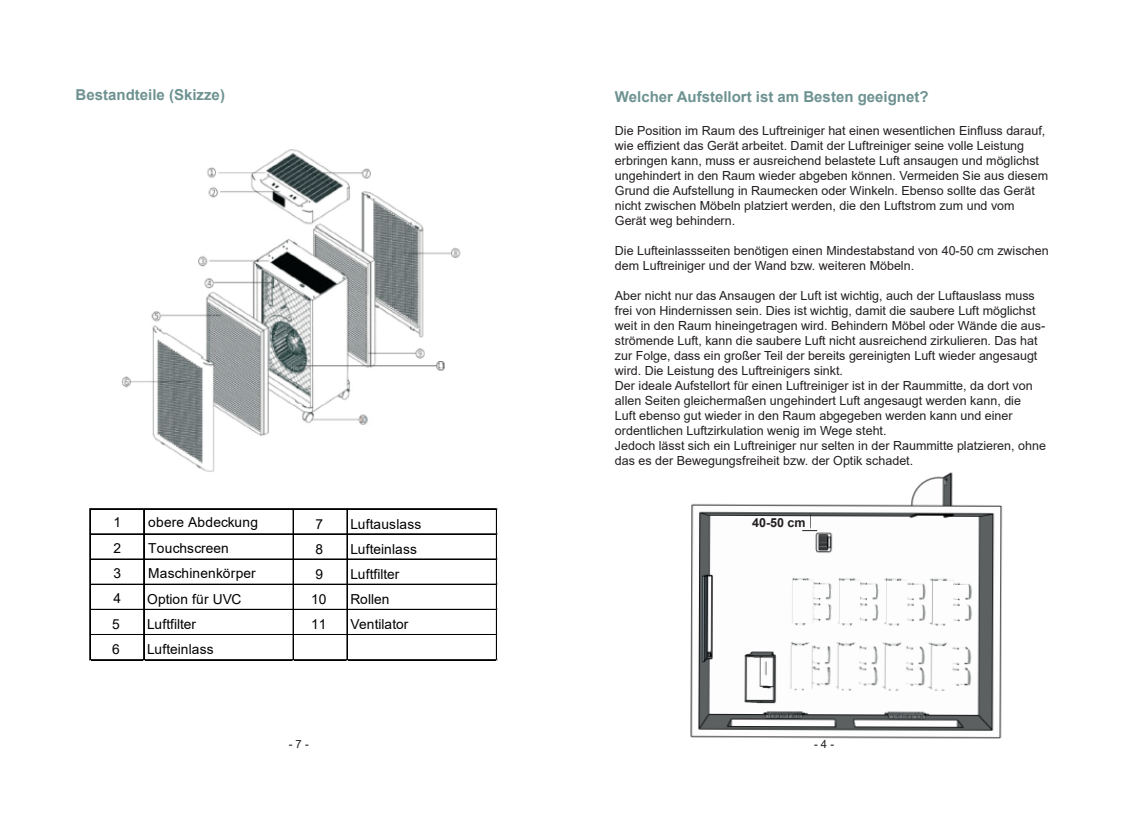
<style>
.page{position:relative;width:1124px;height:815px;background:#fff}
.page>*{position:absolute;margin:0;border:0;box-sizing:border-box;transform-origin:0 0}
.t1{font:700 15px "Arial";color:#6d9291}
.t2{font:700 15px "Arial";color:#6e9291}
.t3{font:13.75px "Arial";letter-spacing:.01em;color:#000001}
.t4{font:12.5px/15px "Arial";color:#231f20}
.t5{font:700 12.5px "Arial";color:#231f20}
.t6{font:11.25px "Arial";color:#231f20}
</style>
<div class="page">
<img style="left:309px;top:472px;width:694px;height:267px">
<svg style="left:802px;top:513px;width:15px;height:18px"></svg>
<img style="left:121px;top:149px;width:347px;height:330px">
<hr style="left:91px;top:509px;width:406px;height:1px;background:#000001">
<hr style="left:91px;top:534px;width:406px;height:1px;background:#000001">
<hr style="left:91px;top:559px;width:406px;height:1px;background:#000001">
<hr style="left:91px;top:584px;width:406px;height:1px;background:#000001">
<hr style="left:91px;top:609px;width:406px;height:1px;background:#000001">
<hr style="left:91px;top:634px;width:406px;height:1px;background:#000001">
<hr style="left:90px;top:509px;width:1px;height:151px;background:#000001">
<hr style="left:143px;top:509px;width:1px;height:151px;background:#000001">
<hr style="left:144px;top:509px;width:1px;height:151px;background:#000001">
<hr style="left:293px;top:509px;width:1px;height:151px;background:#000001">
<hr style="left:346px;top:509px;width:1px;height:151px;background:#000001">
<hr style="left:347px;top:509px;width:1px;height:151px;background:#000001">
<hr style="left:91px;top:659px;width:406px;height:1px;background:#000001">
<hr style="left:91px;top:660px;width:406px;height:1px;background:#000001">
<hr style="left:496px;top:509px;width:1px;height:151px;background:#000001">
<p class="t2" style="left:76px;top:84px;width:151px">Bestandteile (Skizze)</p>
<p class="t3" style="left:113px;top:513px;width:9px">1</p>
<p class="t3" style="left:148px;top:513px;width:111px">obere Abdeckung</p>
<p class="t3" style="left:315px;top:514px;width:9px">7</p>
<p class="t3" style="left:350px;top:514px;width:72px">Luftauslass</p>
<p class="t3" style="left:113px;top:538px;width:9px">2</p>
<p class="t3" style="left:148px;top:538px;width:82px">Touchscreen</p>
<p class="t3" style="left:315px;top:539px;width:9px">8</p>
<p class="t3" style="left:350px;top:539px;width:68px">Lufteinlass</p>
<p class="t3" style="left:113px;top:563px;width:9px">3</p>
<p class="t3" style="left:148px;top:563px;width:109px">Maschinenkörper</p>
<p class="t3" style="left:315px;top:565px;width:9px">9</p>
<p class="t3" style="left:350px;top:565px;width:50px">Luftfilter</p>
<p class="t3" style="left:113px;top:589px;width:9px">4</p>
<p class="t3" style="left:147px;top:590px;width:96px">Option für UVC</p>
<p class="t3" style="left:311px;top:590px;width:17px">10</p>
<p class="t3" style="left:350px;top:590px;width:41px">Rollen</p>
<p class="t3" style="left:112px;top:615px;width:9px">5</p>
<p class="t3" style="left:147px;top:615px;width:50px">Luftfilter</p>
<p class="t3" style="left:311px;top:615px;width:17px">11</p>
<p class="t3" style="left:350px;top:615px;width:60px">Ventilator</p>
<p class="t3" style="left:112px;top:640px;width:9px">6</p>
<p class="t3" style="left:147px;top:640px;width:68px">Lufteinlass</p>
<p class="t1" style="left:615px;top:87px;width:315px">Welcher Aufstellort ist am Besten geeignet?</p>
<p class="t4" style="left:615px;top:123px;width:434px">Die Position im Raum des Luftreiniger hat einen wesentlichen Einfluss darauf, wie effizient das Gerät arbeitet. Damit der Luftreiniger seine volle Leistung erbringen kann, muss er ausreichend belastete Luft ansaugen und möglichst ungehindert in den Raum wieder abgeben können. Vermeiden Sie aus diesem Grund die Aufstellung in Raumecken oder Winkeln. Ebenso sollte das Gerät nicht zwischen Möbeln platziert werden, die den Luftstrom zum und vom Gerät weg behindern.</p>
<p class="t4" style="left:615px;top:243px;width:435px">Die Lufteinlassseiten benötigen einen Mindestabstand von 40-50 cm zwischen dem Luftreiniger und der Wand bzw. weiteren Möbeln.</p>
<p class="t4" style="left:615px;top:288px;width:432px">Aber nicht nur das Ansaugen der Luft ist wichtig, auch der Luftauslass muss frei von Hindernissen sein. Dies ist wichtig, damit die saubere Luft möglichst weit in den Raum hineingetragen wird. Behindern Möbel oder Wände die aus&shy;strömende Luft, kann die saubere Luft nicht ausreichend zirkulieren. Das hat zur Folge, dass ein großer Teil der bereits gereinigten Luft wieder angesaugt wird. Die Leistung des Luftreinigers sinkt.<br>Der ideale Aufstellort für einen Luftreiniger ist in der Raummitte, da dort von allen Seiten gleichermaßen ungehindert Luft angesaugt werden kann, die<br>Luft ebenso gut wieder in den Raum abgegeben werden kann und einer ordentlichen Luftzirkulation wenig im Wege steht.<br>Jedoch lässt sich ein Luftreiniger nur selten in der Raummitte platzieren, ohne das es der Bewegungsfreiheit bzw. der Optik schadet.</p>
<p class="t5" style="left:752px;top:514px;width:55px">40-50 cm</p>
<p class="t6" style="left:289px;top:736px;width:22px">- 7 -</p>
<p class="t6" style="left:814px;top:736px;width:22px">- 4 -</p>
</div>
